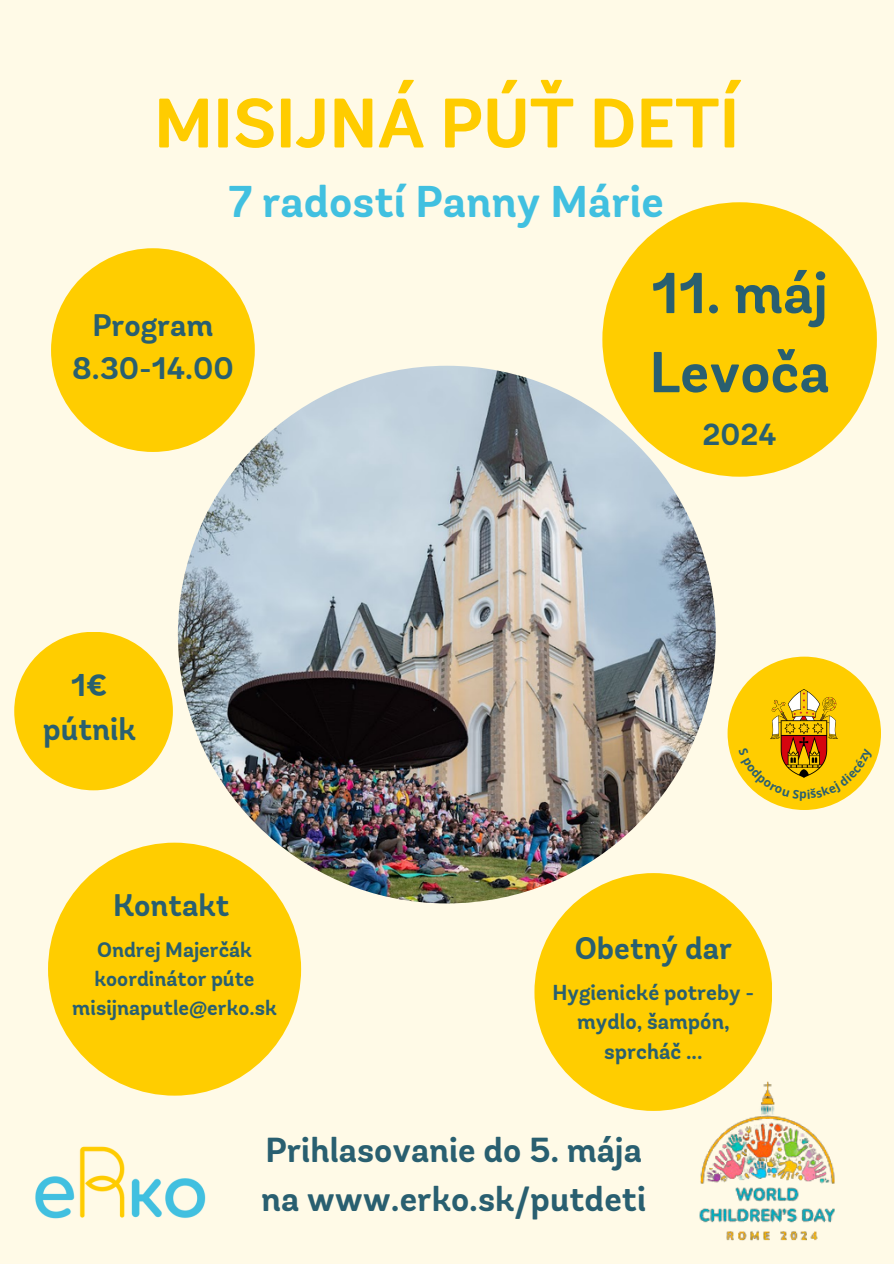
<style>
.page{position:relative;width:894px;height:1264px;background:#fff}
.page>*{position:absolute;margin:0;border:0;box-sizing:border-box;transform-origin:0 0}
.t1{font:700 69.75px "Andes Rounded";color:#fc0}
.t2{font:700 57.45px/79.1px "Andes Rounded";color:#295f70}
.t3{font:700 44.4px "Andes Rounded";color:#41c0e0}
.t4{font:700 34.65px/48.3px "Andes Rounded";color:#295f70}
.t5{font:700 31.5px/43.8px "Andes Rounded";color:#295f70;text-align:center}
.t6{font:700 31.2px/42.9px "Andes Rounded";color:#295f70;text-align:center}
.t7{font:700 30.45px "Andes Rounded";color:#295f70}
.t8{font:700 21.6px/29.2px "Andes Rounded";color:#295f70;text-align:center}
.t9{font:700 21px/29.2px "Andes Rounded";color:#295f70}
</style>
<div class="page">
<div style="left:0;top:0;width:893px;height:1263px;background:#fffae7"></div>
<div style="left:602px;top:202px;width:274px;height:274px;background:#ffcd00;border-radius:50%"></div>
<div style="left:534px;top:873px;width:238px;height:237px;background:#ffcd00;border-radius:50%"></div>
<img style="left:178px;top:366px;width:537px;height:537px;border-radius:50%">
<img style="left:35px;top:1146px;width:171px;height:73px">
<img style="left:696px;top:1052px;width:139px;height:189px">
<div style="left:51px;top:248px;width:204px;height:204px;background:#ffcd00;border-radius:50%"></div>
<div style="left:14px;top:631px;width:159px;height:159px;background:#ffcd00;border-radius:50%"></div>
<div style="left:727px;top:656px;width:153px;height:154px;background:#ffcd00;border-radius:50%"></div>
<div style="left:48px;top:842px;width:253px;height:253px;background:#ffcd00;border-radius:50%"></div>
<img style="left:770px;top:689px;width:67px;height:58px">
<svg style="left:738px;top:747px;width:135px;height:54px"></svg>
<h5 class="t1" style="left:154px;top:95px;width:586px">MISIJNÁ PÚŤ DETÍ</h5>
<h6 class="t3" style="left:228px;top:183px;width:437px">7 radostí Panny Márie</h6>
<h4 class="t6" style="left:72px;top:306px;width:163px">Program<br>8.30-14.00</h4>
<p class="t5" style="left:43px;top:666px;width:95px">1€ pútnik</p>
<h5 class="t6" style="left:113px;top:886px;width:118px">Kontakt</h5>
<p class="t9" style="left:95px;top:937px;width:161px">Ondrej Majerčák koordinátor púte</p>
<h6 class="t9" style="left:72px;top:995px;width:206px">misijnaputle@erko.sk</h6>
<h1 class="t2" style="left:649px;top:259px;width:181px">11. máj<br>Levoča</h1>
<h3 class="t7" style="left:702px;top:422px;width:76px">2024</h3>
<h3 class="t6" style="left:574px;top:929px;width:159px">Obetný dar</h3>
<h5 class="t8" style="left:552px;top:980px;width:203px">Hygienické potreby - mydlo, šampón, sprcháč ...</h5>
<p class="t4" style="left:261px;top:1129px;width:386px">Prihlasovanie do 5. mája na www.erko.sk/putdeti</p>
</div>
